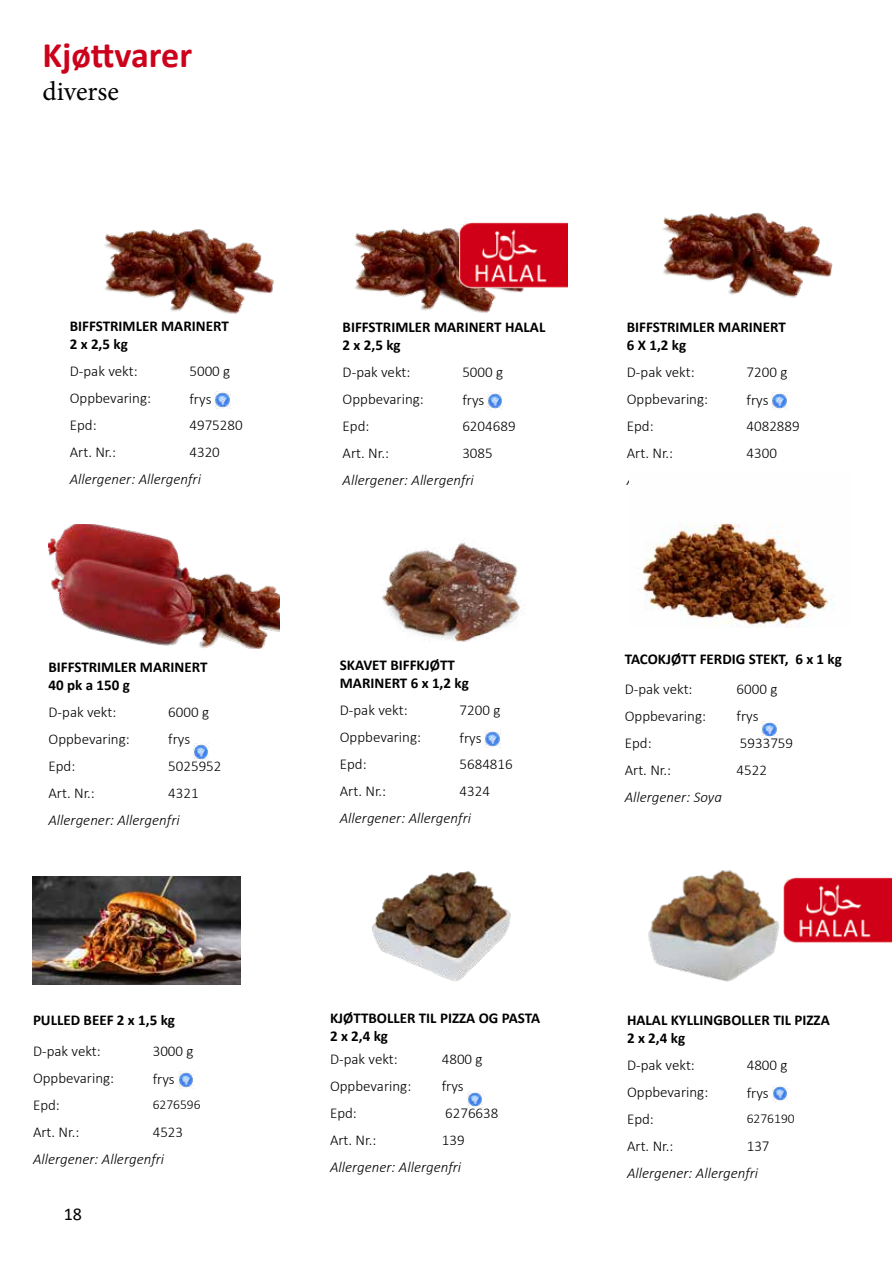
<style>
.page{position:relative;width:893px;height:1263px;background:#fff}
.page>*{position:absolute;margin:0;border:0;box-sizing:border-box;transform-origin:0 0}
.t1{font:700 36px "Calibri";color:#cc021c}
.t2{font:27px "Minion Pro";letter-spacing:-.005em;color:#000}
.t3{font:18px "Calibri";color:#000}
.t4{font:300 15px "Calibri";color:#000}
.t5{font:700 15px/18px "Calibri";color:#000}
.t6{font:italic 300 15px "Calibri";color:#000}
.t7{font:300 13.5px "Calibri";color:#000}
</style>
<div class="page">
<img style="left:663px;top:212px;width:170px;height:86px">
<img style="left:772px;top:393px;width:15px;height:16px">
<img style="left:104px;top:229px;width:170px;height:85px">
<img style="left:215px;top:392px;width:15px;height:16px">
<img style="left:48px;top:524px;width:232px;height:124px">
<img style="left:194px;top:744px;width:15px;height:16px">
<img style="left:642px;top:523px;width:192px;height:104px">
<img style="left:762px;top:721px;width:15px;height:17px">
<img style="left:488px;top:393px;width:15px;height:16px">
<img style="left:354px;top:228px;width:170px;height:85px">
<img style="left:381px;top:538px;width:143px;height:104px">
<img style="left:485px;top:731px;width:15px;height:16px">
<img style="left:178px;top:1072px;width:15px;height:16px">
<img style="left:32px;top:876px;width:208px;height:108px">
<img style="left:459px;top:222px;width:108px;height:66px">
<img style="left:372px;top:871px;width:139px;height:110px">
<img style="left:467px;top:1091px;width:15px;height:16px">
<img style="left:772px;top:1085px;width:15px;height:17px">
<img style="left:648px;top:870px;width:131px;height:112px">
<img style="left:783px;top:877px;width:108px;height:66px">
<h1 class="t1" style="left:43px;top:30px;width:151px">Kjøttvarer</h1>
<h2 class="t2" style="left:43px;top:73px;width:78px">diverse</h2>
<p class="t5" style="left:70px;top:317px;width:160px">BIFFSTRIMLER MARINERT<br>2 x 2,5 kg</p>
<p class="t4" style="left:70px;top:362px;width:69px">D-pak vekt:</p>
<p class="t4" style="left:189px;top:362px;width:42px">5000 g</p>
<p class="t4" style="left:70px;top:389px;width:83px">Oppbevaring:</p>
<p class="t4" style="left:189px;top:390px;width:23px">frys</p>
<p class="t4" style="left:70px;top:416px;width:28px">Epd:</p>
<p class="t4" style="left:189px;top:416px;width:55px">4975280</p>
<p class="t4" style="left:70px;top:443px;width:48px">Art. Nr.:</p>
<p class="t4" style="left:189px;top:443px;width:32px">4320</p>
<p class="t6" style="left:70px;top:470px;width:133px">Allergener: Allergenfri</p>
<p class="t5" style="left:49px;top:658px;width:160px">BIFFSTRIMLER MARINERT<br>40 pk a 150 g</p>
<p class="t4" style="left:49px;top:702px;width:69px">D-pak vekt:</p>
<p class="t4" style="left:168px;top:702px;width:42px">6000 g</p>
<p class="t4" style="left:49px;top:729px;width:83px">Oppbevaring:</p>
<p class="t4" style="left:168px;top:729px;width:23px">frys</p>
<p class="t4" style="left:49px;top:756px;width:28px">Epd:</p>
<p class="t4" style="left:168px;top:756px;width:55px">5025952</p>
<p class="t4" style="left:49px;top:783px;width:48px">Art. Nr.:</p>
<p class="t4" style="left:168px;top:783px;width:32px">4321</p>
<p class="t6" style="left:49px;top:810px;width:133px">Allergener: Allergenfri</p>
<p class="t5" style="left:33px;top:1011px;width:144px">PULLED BEEF 2 x 1,5 kg</p>
<p class="t4" style="left:33px;top:1042px;width:69px">D-pak vekt:</p>
<p class="t4" style="left:153px;top:1042px;width:42px">3000 g</p>
<p class="t4" style="left:33px;top:1069px;width:83px">Oppbevaring:</p>
<p class="t4" style="left:153px;top:1070px;width:23px">frys</p>
<p class="t4" style="left:33px;top:1096px;width:28px">Epd:</p>
<p class="t7" style="left:153px;top:1096px;width:49px">6276596</p>
<p class="t4" style="left:33px;top:1123px;width:48px">Art. Nr.:</p>
<p class="t4" style="left:153px;top:1123px;width:32px">4523</p>
<p class="t6" style="left:33px;top:1150px;width:133px">Allergener: Allergenfri</p>
<p class="t3" style="left:64px;top:1201px;width:20px">18</p>
<p class="t5" style="left:343px;top:318px;width:204px">BIFFSTRIMLER MARINERT HALAL<br>2 x 2,5 kg</p>
<p class="t4" style="left:343px;top:363px;width:69px">D-pak vekt:</p>
<p class="t4" style="left:462px;top:363px;width:42px">5000 g</p>
<p class="t4" style="left:343px;top:390px;width:83px">Oppbevaring:</p>
<p class="t4" style="left:462px;top:391px;width:23px">frys</p>
<p class="t4" style="left:343px;top:417px;width:28px">Epd:</p>
<p class="t4" style="left:462px;top:417px;width:55px">6204689</p>
<p class="t4" style="left:343px;top:444px;width:48px">Art. Nr.:</p>
<p class="t4" style="left:462px;top:444px;width:32px">3085</p>
<p class="t6" style="left:343px;top:471px;width:133px">Allergener: Allergenfri</p>
<p class="t5" style="left:340px;top:656px;width:131px">SKAVET BIFFKJØTT<br>MARINERT 6 x 1,2 kg</p>
<p class="t4" style="left:340px;top:701px;width:69px">D-pak vekt:</p>
<p class="t4" style="left:459px;top:701px;width:42px">7200 g</p>
<p class="t4" style="left:340px;top:728px;width:83px">Oppbevaring:</p>
<p class="t4" style="left:459px;top:729px;width:23px">frys</p>
<p class="t4" style="left:340px;top:755px;width:28px">Epd:</p>
<p class="t4" style="left:459px;top:755px;width:55px">5684816</p>
<p class="t4" style="left:340px;top:782px;width:48px">Art. Nr.:</p>
<p class="t4" style="left:459px;top:782px;width:32px">4324</p>
<p class="t6" style="left:340px;top:809px;width:133px">Allergener: Allergenfri</p>
<p class="t5" style="left:330px;top:1009px;width:212px">KJØTTBOLLER TIL PIZZA OG PASTA<br>2 x 2,4 kg</p>
<p class="t4" style="left:330px;top:1050px;width:69px">D-pak vekt:</p>
<p class="t4" style="left:442px;top:1050px;width:42px">4800 g</p>
<p class="t4" style="left:330px;top:1077px;width:83px">Oppbevaring:</p>
<p class="t4" style="left:442px;top:1077px;width:23px">frys</p>
<p class="t4" style="left:330px;top:1104px;width:28px">Epd:</p>
<p class="t4" style="left:445px;top:1104px;width:55px">6276638</p>
<p class="t4" style="left:330px;top:1131px;width:48px">Art. Nr.:</p>
<p class="t4" style="left:442px;top:1131px;width:24px">139</p>
<p class="t6" style="left:330px;top:1158px;width:133px">Allergener: Allergenfri</p>
<p class="t5" style="left:627px;top:318px;width:160px">BIFFSTRIMLER MARINERT<br>6 X 1,2 kg</p>
<p class="t4" style="left:627px;top:363px;width:69px">D-pak vekt:</p>
<p class="t4" style="left:747px;top:363px;width:42px">7200 g</p>
<p class="t4" style="left:627px;top:390px;width:83px">Oppbevaring:</p>
<p class="t4" style="left:747px;top:391px;width:23px">frys</p>
<p class="t4" style="left:627px;top:417px;width:28px">Epd:</p>
<p class="t4" style="left:747px;top:417px;width:55px">4082889</p>
<p class="t4" style="left:627px;top:444px;width:48px">Art. Nr.:</p>
<p class="t4" style="left:747px;top:444px;width:32px">4300</p>
<p class="t5" style="left:625px;top:649px;width:219px">TACOKJØTT FERDIG STEKT, 6 x 1 kg</p>
<p class="t4" style="left:625px;top:680px;width:69px">D-pak vekt:</p>
<p class="t4" style="left:736px;top:680px;width:42px">6000 g</p>
<p class="t4" style="left:625px;top:707px;width:83px">Oppbevaring:</p>
<p class="t4" style="left:736px;top:707px;width:23px">frys</p>
<p class="t4" style="left:625px;top:734px;width:28px">Epd:</p>
<p class="t4" style="left:740px;top:734px;width:55px">5933759</p>
<p class="t4" style="left:625px;top:761px;width:48px">Art. Nr.:</p>
<p class="t4" style="left:736px;top:761px;width:32px">4522</p>
<p class="t6" style="left:625px;top:788px;width:99px">Allergener: Soya</p>
<p class="t5" style="left:627px;top:1010px;width:204px">HALAL KYLLINGBOLLER TIL PIZZA<br>2 x 2,4 kg</p>
<p class="t4" style="left:627px;top:1055px;width:69px">D-pak vekt:</p>
<p class="t4" style="left:747px;top:1055px;width:42px">4800 g</p>
<p class="t4" style="left:627px;top:1082px;width:83px">Oppbevaring:</p>
<p class="t4" style="left:747px;top:1083px;width:23px">frys</p>
<p class="t4" style="left:627px;top:1109px;width:28px">Epd:</p>
<p class="t7" style="left:747px;top:1110px;width:49px">6276190</p>
<p class="t4" style="left:627px;top:1136px;width:48px">Art. Nr.:</p>
<p class="t4" style="left:747px;top:1136px;width:24px">137</p>
<p class="t6" style="left:627px;top:1163px;width:133px">Allergener: Allergenfri</p>
</div>
